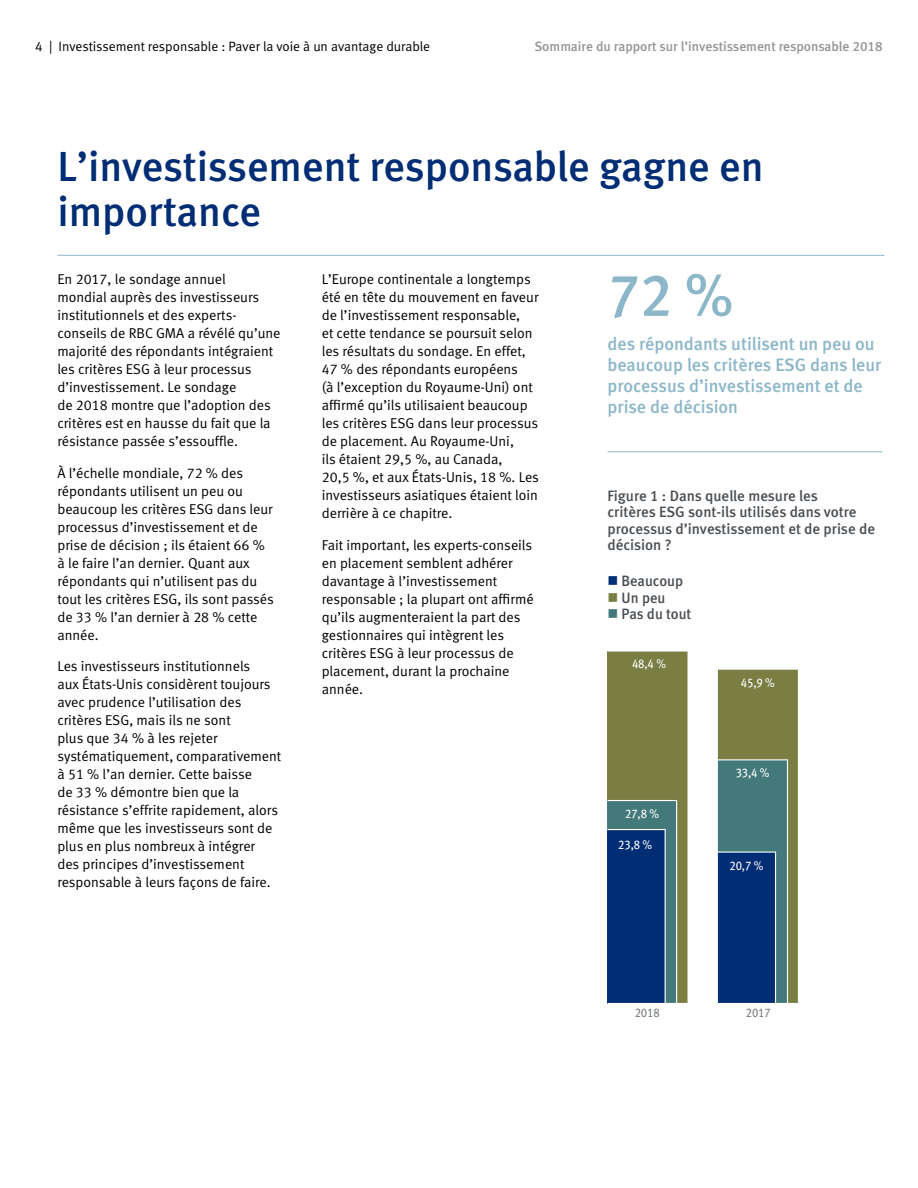
<style>
.page{position:relative;width:918px;height:1188px;background:#fff}
.page>*{position:absolute;margin:0;border:0;box-sizing:border-box;transform-origin:0 0}
.t1{font:60px "Meta Medium LF";color:#8cb7c9;scale:.96 1}
.t2{font:42px/45px "Meta Medium LF";color:#002d74}
.t3{font:18px/21px "Meta Medium LF";color:#8cb7c9}
.t4{font:15px/16.5px "Meta Medium LF";color:#4a4f54}
.t5{font:14.25px/18px "Meta Normal LF";color:#000}
.t6{font:13.5px "Meta Normal LF";letter-spacing:-.005em;color:#000}
.t7{font:13.5px "Meta Medium LF";color:#939598}
.t8{font:12.6px "Meta Book LF";letter-spacing:-.01em;color:#fff;scale:.9 1}
.t9{font:12.6px "Meta Book LF";letter-spacing:-.01em;color:#797e82;scale:.9 1}
.s1{color:#002d74}
.s2{color:#7a7e43}
.s3{color:#44797b}
</style>
<div class="page">
<svg style="left:607px;top:651px;width:81px;height:353px;background:#4c6561"></svg>
<svg style="left:717px;top:669px;width:81px;height:334px;background:#49686b"></svg>
<hr style="left:57px;top:255px;width:827px;height:1px;background:#8cb7c9">
<hr style="left:608px;top:451px;width:275px;height:1px;background:#8cb7c9">
<p class="t6" style="left:35px;top:38px;width:396px">4 | Investissement responsable : Paver la voie à un avantage durable</p>
<p class="t7" style="left:534px;top:38px;width:350px">Sommaire du rapport sur l’investissement responsable 2018</p>
<h2 class="t2" style="left:57px;top:144px;width:708px">L’investissement responsable gagne en importance</h2>
<h1 class="t1" style="left:608px;top:260px;width:132px">72 %</h1>
<p class="t3" style="left:608px;top:333px;width:275px">des répondants utilisent un peu ou beaucoup les critères ESG dans leur processus d’investissement et de prise de décision</p>
<p class="t5" style="left:322px;top:270px;width:219px">L’Europe continentale a longtemps été en tête du mouvement en faveur de l’investissement responsable,<br>et cette tendance se poursuit selon les résultats du sondage. En effet, 47 % des répondants européens<br>(à l’exception du Royaume-Uni) ont affirmé qu’ils utilisaient beaucoup les critères ESG dans leur processus de placement. Au Royaume-Uni,<br>ils étaient 29,5 %, au Canada,<br>20,5 %, et aux États-Unis, 18 %. Les investisseurs asiatiques étaient loin derrière à ce chapitre.</p>
<p class="t5" style="left:322px;top:536px;width:213px">Fait important, les experts-conseils en placement semblent adhérer davantage à l’investissement responsable ; la plupart ont affirmé qu’ils augmenteraient la part des gestionnaires qui intègrent les critères ESG à leur processus de placement, durant la prochaine année.</p>
<p class="t5" style="left:57px;top:270px;width:225px">En 2017, le sondage annuel<br>mondial auprès des investisseurs institutionnels et des experts&shy;conseils de RBC GMA a révélé qu’une majorité des répondants intégraient les critères ESG à leur processus d’investissement. Le sondage<br>de 2018 montre que l’adoption des critères est en hausse du fait que la résistance passée s’essouffle.</p>
<p class="t5" style="left:57px;top:464px;width:218px">À l’échelle mondiale, 72 % des répondants utilisent un peu ou beaucoup les critères ESG dans leur processus d’investissement et de prise de décision ; ils étaient 66 % à le faire l’an dernier. Quant aux répondants qui n’utilisent pas du tout les critères ESG, ils sont passés de 33 % l’an dernier à 28 % cette année.</p>
<p class="t5" style="left:57px;top:657px;width:226px">Les investisseurs institutionnels<br>aux États-Unis considèrent toujours avec prudence l’utilisation des critères ESG, mais ils ne sont<br>plus que 34 % à les rejeter systématiquement, comparativement à 51 % l’an dernier. Cette baisse<br>de 33 % démontre bien que la résistance s’effrite rapidement, alors même que les investisseurs sont de plus en plus nombreux à intégrer<br>des principes d’investissement responsable à leurs façons de faire.</p>
<p class="t4" style="left:608px;top:487px;width:269px">Figure 1 : Dans quelle mesure les<br>critères ESG sont-ils utilisés dans votre processus d’investissement et de prise de décision ?</p>
<p class="t4" style="left:608px;top:573px;width:77px"><span class="s1">■</span> Beaucoup</p>
<p class="t4" style="left:608px;top:589px;width:59px"><span class="s2">■</span> Un peu</p>
<p class="t4" style="left:608px;top:606px;width:85px"><span class="s3">■</span> Pas du tout</p>
<p class="t8" style="left:632px;top:656px;width:39px">48,4 %</p>
<p class="t8" style="left:741px;top:675px;width:39px">45,9 %</p>
<p class="t8" style="left:736px;top:766px;width:39px">33,4 %</p>
<p class="t8" style="left:625px;top:806px;width:39px">27,8 %</p>
<p class="t8" style="left:618px;top:837px;width:39px">23,8 %</p>
<p class="t8" style="left:729px;top:858px;width:39px">20,7 %</p>
<p class="t9" style="left:635px;top:1005px;width:29px">2018</p>
<p class="t9" style="left:746px;top:1005px;width:29px">2017</p>
</div>
